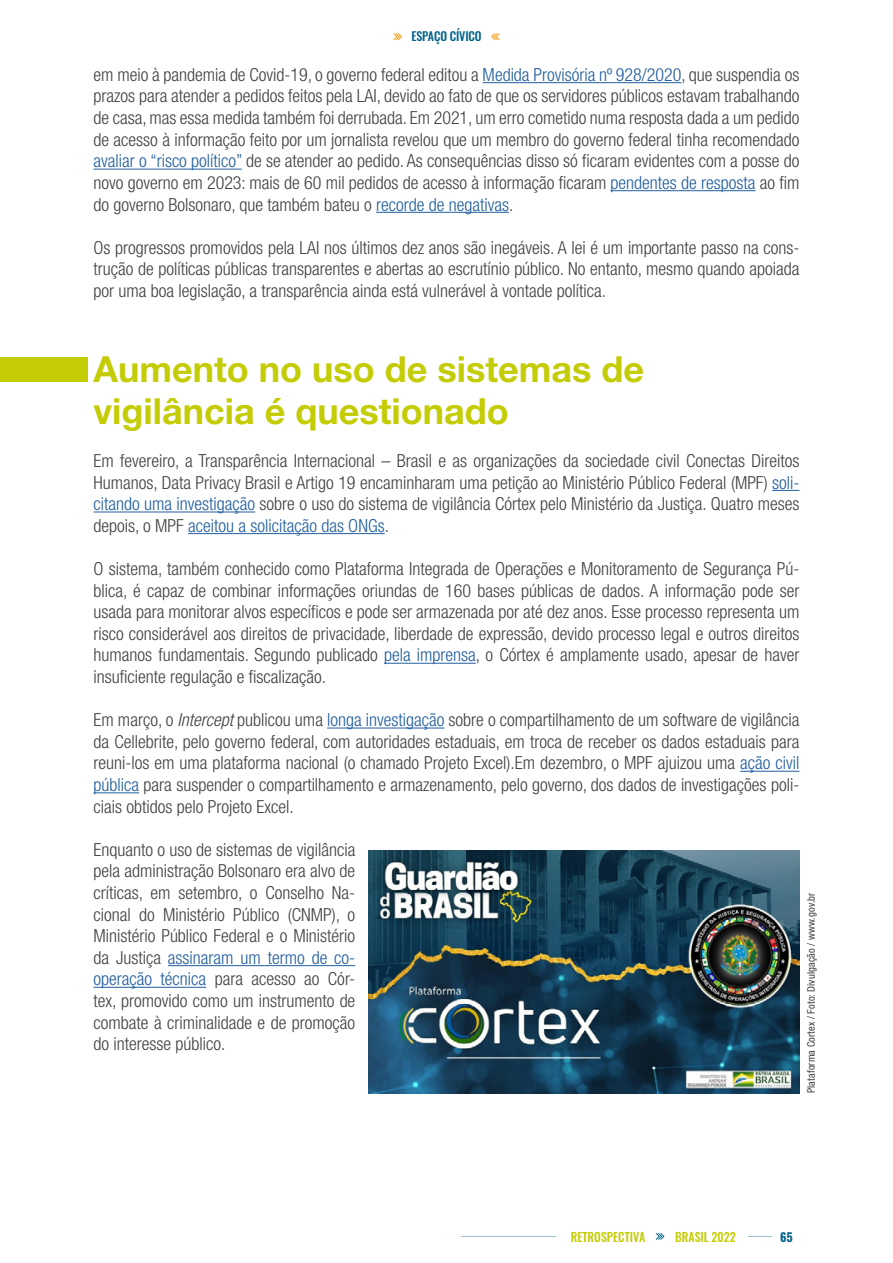
<style>
.page{position:relative;width:893px;height:1263px;background:#fff}
.page>*{position:absolute;margin:0;border:0;box-sizing:border-box;transform-origin:0 0}
.t1{font:700 36px/41.8px "Helvetica Neue LT Std";color:#c4cc05}
.t2{font:300 condensed 18px/21.6px "Helvetica Neue LT Std";color:#414042;text-align:justify}
.t3{font:500 12.3px "Oswald";color:#c4cc05}
.t4{font:500 12px "Oswald";letter-spacing:-.01em;color:#00628c}
.t5{font:700 12px "Oswald";color:#00628c}
.t6{font:condensed 10.5px "Helvetica Neue LT Std";letter-spacing:.01em;color:#414042}
.s1{color:#215e9e}
.s2{font-style:italic}
</style>
<div class="page">
<hr style="left:461px;top:1236px;width:95px;height:1px;background:#00628c">
<svg style="left:748px;top:1236px;width:24px;height:1px"></svg>
<svg style="left:656px;top:1233px;width:8px;height:7px"></svg>
<hr style="left:483px;top:82px;width:198px;height:1px;background:#215e9e">
<hr style="left:94px;top:169px;width:148px;height:1px;background:#215e9e">
<hr style="left:611px;top:190px;width:144px;height:1px;background:#215e9e">
<hr style="left:376px;top:212px;width:133px;height:1px;background:#215e9e">
<svg style="left:772px;top:490px;width:27px;height:1px"></svg>
<hr style="left:94px;top:511px;width:161px;height:1px;background:#215e9e">
<hr style="left:188px;top:533px;width:197px;height:1px;background:#215e9e">
<hr style="left:384px;top:663px;width:92px;height:1px;background:#215e9e">
<hr style="left:327px;top:727px;width:117px;height:1px;background:#215e9e">
<hr style="left:740px;top:771px;width:59px;height:1px;background:#215e9e">
<hr style="left:94px;top:792px;width:45px;height:1px;background:#215e9e">
<hr style="left:168px;top:965px;width:187px;height:1px;background:#215e9e">
<hr style="left:94px;top:987px;width:112px;height:1px;background:#215e9e">
<svg style="left:393px;top:33px;width:9px;height:7px"></svg>
<svg style="left:491px;top:33px;width:9px;height:7px"></svg>
<div style="left:0;top:357px;width:87px;height:25px;background:#c4cc05"></div>
<img style="left:368px;top:850px;width:431px;height:243px">
<p class="t4" style="left:411px;top:28px;width:72px">ESPAÇO CÍVICO</p>
<p class="t2" style="left:94px;top:64px;width:707px">em meio à pandemia de Covid-19, o governo federal editou a <span class="s1">Medida Provisória nº 928/2020</span>, que suspendia os prazos para atender a pedidos feitos pela LAI, devido ao fato de que os servidores públicos estavam trabalhando de casa, mas essa medida também foi derrubada. Em 2021, um erro cometido numa resposta dada a um pedido de acesso à informação feito por um jornalista revelou que um membro do governo federal tinha recomendado <span class="s1">avaliar o “risco político”</span> de se atender ao pedido. As consequências disso só ficaram evidentes com a posse do novo governo em 2023: mais de 60 mil pedidos de acesso à informação ficaram <span class="s1">pendentes de resposta</span> ao fim do governo Bolsonaro, que também bateu o <span class="s1">recorde de negativas</span>.</p>
<p class="t2" style="left:94px;top:236px;width:707px">Os progressos promovidos pela LAI nos últimos dez anos são inegáveis. A lei é um importante passo na cons&shy;trução de políticas públicas transparentes e abertas ao escrutínio público. No entanto, mesmo quando apoiada por uma boa legislação, a transparência ainda está vulnerável à vontade política.</p>
<h1 class="t1" style="left:94px;top:347px;width:552px">Aumento no uso de sistemas de vigilância é questionado</h1>
<p class="t2" style="left:94px;top:450px;width:707px">Em fevereiro, a Transparência Internacional – Brasil e as organizações da sociedade civil Conectas Direitos Humanos, Data Privacy Brasil e Artigo 19 encaminharam uma petição ao Ministério Público Federal (MPF) <span class="s1">soli&shy;citando uma investigação</span> sobre o uso do sistema de vigilância Córtex pelo Ministério da Justiça. Quatro meses depois, o MPF <span class="s1">aceitou a solicitação das ONGs</span>.</p>
<p class="t2" style="left:94px;top:558px;width:707px">O sistema, também conhecido como Plataforma Integrada de Operações e Monitoramento de Segurança Pú&shy;blica, é capaz de combinar informações oriundas de 160 bases públicas de dados. A informação pode ser usada para monitorar alvos específicos e pode ser armazenada por até dez anos. Esse processo representa um risco considerável aos direitos de privacidade, liberdade de expressão, devido processo legal e outros direitos humanos fundamentais. Segundo publicado <span class="s1">pela imprensa</span>, o Córtex é amplamente usado, apesar de haver insuficiente regulação e fiscalização.</p>
<p class="t2" style="left:94px;top:709px;width:707px">Em março, o <span class="s2">Intercept</span> publicou uma <span class="s1">longa investigação</span> sobre o compartilhamento de um software de vigilância da Cellebrite, pelo governo federal, com autoridades estaduais, em troca de receber os dados estaduais para reuni-los em uma plataforma nacional (o chamado Projeto Excel).Em dezembro, o MPF ajuizou uma <span class="s1">ação civil pública</span> para suspender o compartilhamento e armazenamento, pelo governo, dos dados de investigações poli&shy;ciais obtidos pelo Projeto Excel.</p>
<p class="t2" style="left:94px;top:838px;width:263px">Enquanto o uso de sistemas de vigilância pela administração Bolsonaro era alvo de críticas, em setembro, o Conselho Na&shy;cional do Ministério Público (CNMP), o Ministério Público Federal e o Ministério da Justiça <span class="s1">assinaram um termo de co&shy;operação técnica</span> para acesso ao Cór&shy;tex, promovido como um instrumento de combate à criminalidade e de promoção do interesse público.</p>
<p class="t6" style="left:805px;top:1093px;width:202px;rotate:-90deg">Plataforma Cortex / Foto: Divulgação / www.gov.br</p>
<p class="t3" style="left:571px;top:1228px;width:76px">RETROSPECTIVA</p>
<p class="t3" style="left:675px;top:1228px;width:62px">BRASIL 2022</p>
<p class="t5" style="left:780px;top:1228px;width:14px">65</p>
</div>
